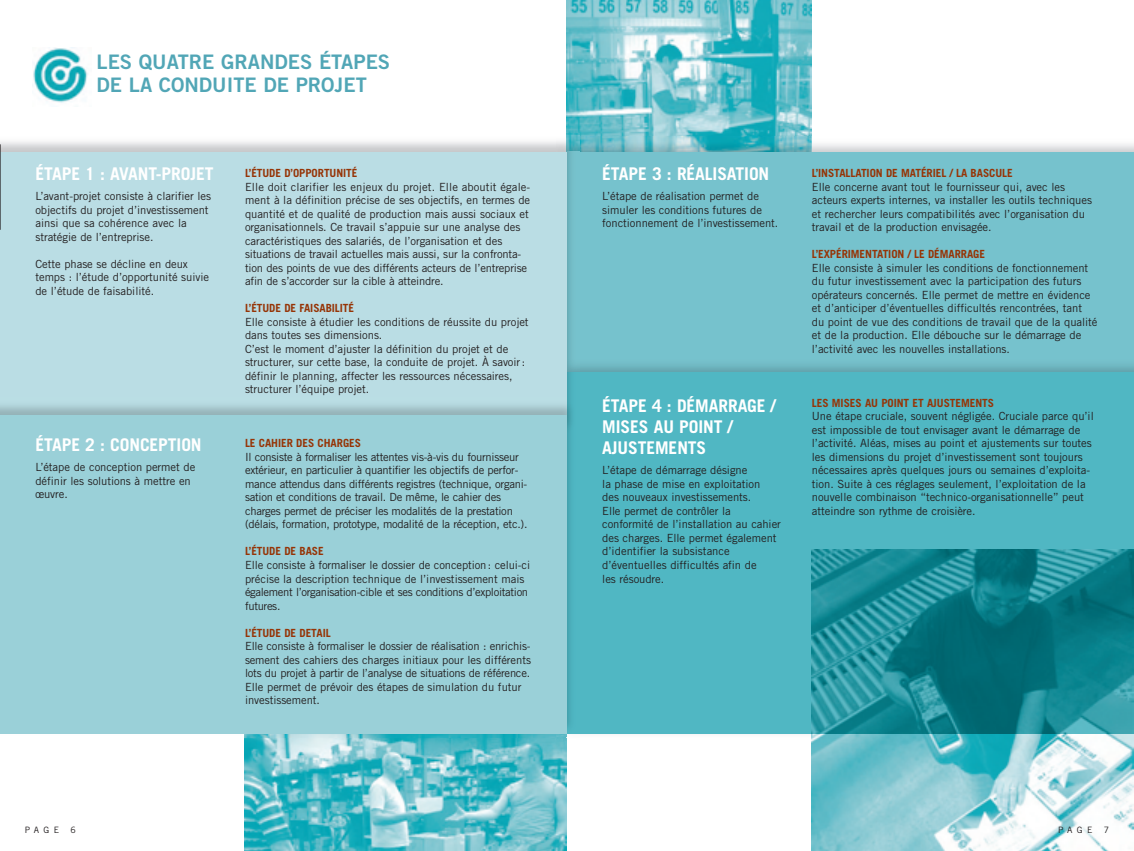
<style>
.page{position:relative;width:1134px;height:851px;background:#fff}
.page>*{position:absolute;margin:0;border:0;box-sizing:border-box;transform-origin:0 0}
.t1{font:20px/22.5px "Trade Gothic Bold Two";color:#51a6b6}
.t2{font:700 17.5px/21px "Trade Gothic";letter-spacing:-.005em;color:#fff}
.t3{font:11.25px/13.5px "Trade Gothic";letter-spacing:-.005em;color:#231f20}
.t4{font:11.25px/13.5px "Trade Gothic";letter-spacing:-.025em;color:#231f20}
.t5{font:700 11.25px "Trade Gothic";letter-spacing:-.005em;color:#963406}
.t6{font:8.75px "Trade Gothic";letter-spacing:.49em;color:#231f20}
</style>
<div class="page">
<img style="left:244px;top:737px;width:323px;height:113px">
<img style="left:567px;top:0;width:244px;height:136px">
<img style="left:811px;top:136px;width:323px;height:16px">
<img style="left:580px;top:136px;width:231px;height:16px">
<div style="left:567px;top:152px;width:567px;height:369px;background:#76c2cd"></div>
<div style="left:567px;top:372px;width:567px;height:361px;background:#50b7c3"></div>
<img style="left:0;top:134px;width:567px;height:18px">
<svg style="left:567px;top:134px;width:13px;height:2px"></svg>
<img style="left:556px;top:136px;width:11px;height:16px">
<img style="left:567px;top:136px;width:13px;height:582px">
<div style="left:0;top:152px;width:567px;height:279px;background:#badde4"></div>
<img style="left:244px;top:733px;width:312px;height:4px">
<svg style="left:556px;top:718px;width:24px;height:23px"></svg>
<img style="left:567px;top:397px;width:1px;height:34px">
<div style="left:0;top:415px;width:567px;height:318px;background:#9ad0d8"></div>
<hr style="left:0;top:144px;width:1px;height:86px;background:#231f20">
<img style="left:811px;top:733px;width:323px;height:117px">
<img style="left:811px;top:549px;width:323px;height:184px">
<img style="left:32px;top:48px;width:56px;height:55px">
<h1 class="t1" style="left:97px;top:52px;width:295px">LES QUATRE GRANDES ÉTAPES<br>DE LA CONDUITE DE PROJET</h1>
<h2 class="t2" style="left:35px;top:165px;width:180px">ÉTAPE 1 : AVANT-PROJET</h2>
<p class="t3" style="left:35px;top:191px;width:177px">L’avant-projet consiste à clarifier les objectifs du projet d’investissement ainsi que sa cohérence avec la stratégie de l’entreprise.</p>
<p class="t3" style="left:35px;top:258px;width:175px">Cette phase se décline en deux temps : l’étude d’opportunité suivie de l’étude de faisabilité.</p>
<h2 class="t2" style="left:35px;top:436px;width:168px">ÉTAPE 2 : CONCEPTION</h2>
<p class="t3" style="left:35px;top:461px;width:161px">L’étape de conception permet de définir les solutions à mettre en œuvre.</p>
<p class="t5" style="left:245px;top:169px;width:114px">L’ÉTUDE D’OPPORTUNITÉ</p>
<p class="t3" style="left:245px;top:181px;width:287px">Elle doit clarifier les enjeux du projet. Elle aboutit égale&shy;ment à la définition précise de ses objectifs, en termes de quantité et de qualité de production mais aussi sociaux et organisationnels. Ce travail s’appuie sur une analyse des caractéristiques des salariés, de l’organisation et des situations de travail actuelles mais aussi, sur la confronta&shy;tion des points de vue des différents acteurs de l’entreprise afin de s’accorder sur la cible à atteindre.</p>
<p class="t5" style="left:245px;top:304px;width:111px">L’ÉTUDE DE FAISABILITÉ</p>
<p class="t3" style="left:245px;top:316px;width:285px">Elle consiste à étudier les conditions de réussite du projet dans toutes ses dimensions.<br>C’est le moment d’ajuster la définition du projet et de structurer, sur cette base, la conduite de projet. À savoir: définir le planning, affecter les ressources nécessaires, structurer l’équipe projet.</p>
<p class="t5" style="left:245px;top:439px;width:117px">LE CAHIER DES CHARGES</p>
<p class="t4" style="left:245px;top:451px;width:284px">Il consiste à formaliser les attentes vis-à-vis du fournisseur extérieur, en particulier à quantifier les objectifs de perfor&shy;mance attendus dans différents registres (technique, organi&shy;sation et conditions de travail. De même, le cahier des charges permet de préciser les modalités de la prestation (délais, formation, prototype, modalité de la réception, etc.).</p>
<p class="t5" style="left:245px;top:547px;width:80px">L’ÉTUDE DE BASE</p>
<p class="t3" style="left:245px;top:559px;width:287px">Elle consiste à formaliser le dossier de conception: celui-ci précise la description technique de l’investissement mais également l’organisation-cible et ses conditions d’exploitation futures.</p>
<p class="t5" style="left:245px;top:628px;width:87px">L’ÉTUDE DE DETAIL</p>
<p class="t3" style="left:245px;top:640px;width:287px">Elle consiste à formaliser le dossier de réalisation : enrichis&shy;sement des cahiers des charges initiaux pour les différents lots du projet à partir de l’analyse de situations de référence.<br>Elle permet de prévoir des étapes de simulation du futur investissement.</p>
<p class="t6" style="left:25px;top:826px;width:36px">PAGE</p>
<p class="t6" style="left:71px;top:826px;width:7px">6</p>
<h2 class="t2" style="left:602px;top:165px;width:169px">ÉTAPE 3 : RÉALISATION</h2>
<p class="t3" style="left:602px;top:191px;width:178px">L’étape de réalisation permet de simuler les conditions futures de fonctionnement de l’investissement.</p>
<h2 class="t2" style="left:602px;top:397px;width:175px">ÉTAPE 4 : DÉMARRAGE /<br>MISES AU POINT /<br>AJUSTEMENTS</h2>
<p class="t3" style="left:602px;top:464px;width:180px">L’étape de démarrage désigne<br>la phase de mise en exploitation<br>des nouveaux investissements.<br>Elle permet de contrôler la conformité de l’installation au cahier des charges. Elle permet également d’identifier la subsistance d’éventuelles difficultés afin de<br>les résoudre.</p>
<p class="t5" style="left:812px;top:169px;width:202px">L’INSTALLATION DE MATÉRIEL / LA BASCULE</p>
<p class="t3" style="left:812px;top:181px;width:282px">Elle concerne avant tout le fournisseur qui, avec les acteurs experts internes, va installer les outils techniques et rechercher leurs compatibilités avec l’organisation du travail et de la production envisagée.</p>
<p class="t5" style="left:812px;top:250px;width:175px">L’EXPÉRIMENTATION / LE DÉMARRAGE</p>
<p class="t3" style="left:812px;top:262px;width:287px">Elle consiste à simuler les conditions de fonctionnement du futur investissement avec la participation des futurs opérateurs concernés. Elle permet de mettre en évidence et d’anticiper d’éventuelles difficultés rencontrées, tant<br>du point de vue des conditions de travail que de la qualité et de la production. Elle débouche sur le démarrage de l’activité avec les nouvelles installations.</p>
<p class="t5" style="left:812px;top:398px;width:184px">LES MISES AU POINT ET AJUSTEMENTS</p>
<p class="t3" style="left:812px;top:410px;width:283px">Une étape cruciale, souvent négligée. Cruciale parce qu’il est impossible de tout envisager avant le démarrage de l’activité. Aléas, mises au point et ajustements sur toutes les dimensions du projet d’investissement sont toujours nécessaires après quelques jours ou semaines d’exploita&shy;tion. Suite à ces réglages seulement, l’exploitation de la nouvelle combinaison “technico-organisationnelle” peut atteindre son rythme de croisière.</p>
<p class="t6" style="left:1058px;top:826px;width:36px">PAGE</p>
<p class="t6" style="left:1104px;top:826px;width:7px">7</p>
</div>
